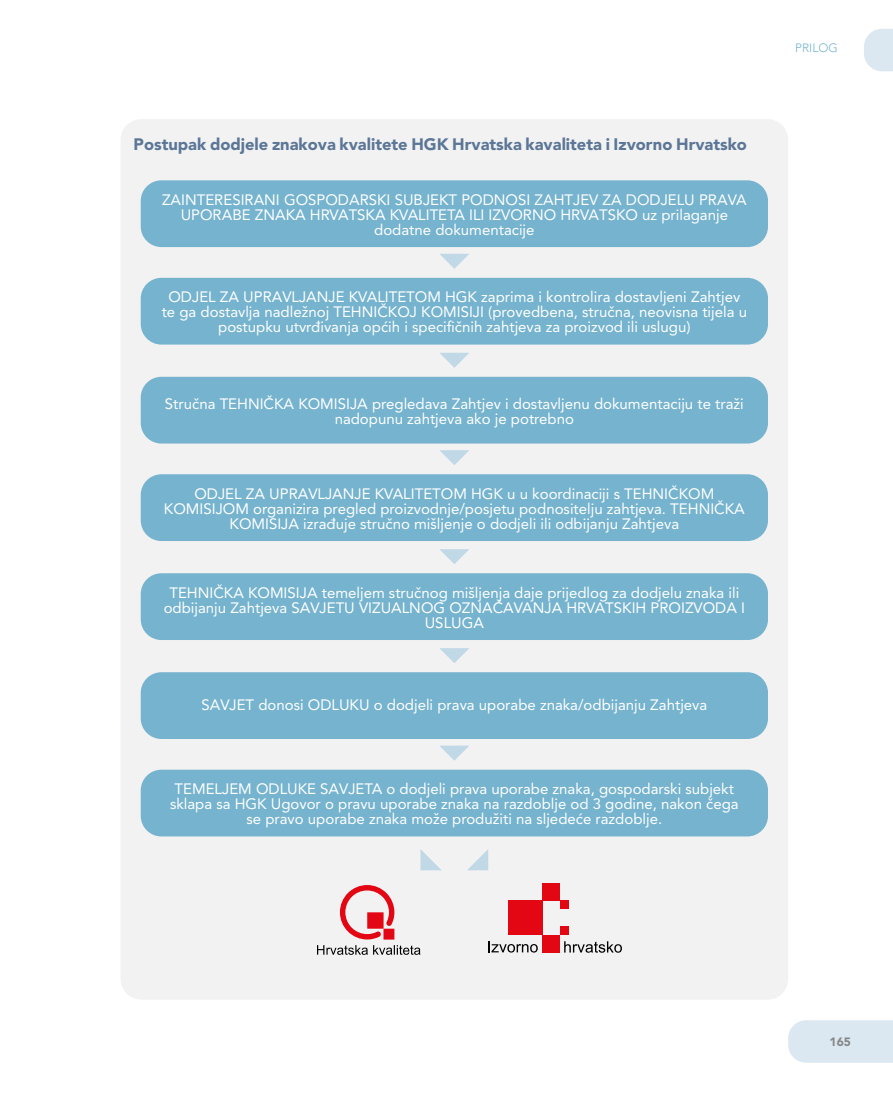
<style>
.page{position:relative;width:893px;height:1106px;background:#fff}
.page>*{position:absolute;margin:0;border:0;box-sizing:border-box;transform-origin:0 0}
.t1{font:900 16.5px "Avenir LT Pro";color:#5b7696}
.t2{font:15px/15px "Avenir LT Pro";color:#fff;text-align:center}
.t3{font:300 12px "Avenir LT Pro";color:#75b3ce}
.t4{font:900 12px "Avenir LT Pro";color:#878787}
</style>
<div class="page">
<div style="left:788px;top:1020px;width:105px;height:42px;background:#dbe8f1"></div>
<svg style="left:864px;top:29px;width:29px;height:42px"></svg>
<div style="left:121px;top:119px;width:667px;height:880px;background:#f2f2f2;border-radius:21px"></div>
<div style="left:141px;top:180px;width:627px;height:67px;background:#75b3ce;border-radius:21px"></div>
<svg style="left:440px;top:254px;width:29px;height:15px"></svg>
<div style="left:141px;top:278px;width:627px;height:66px;background:#75b3ce;border-radius:21px"></div>
<svg style="left:440px;top:353px;width:29px;height:15px"></svg>
<div style="left:141px;top:377px;width:627px;height:66px;background:#75b3ce;border-radius:21px"></div>
<svg style="left:439px;top:450px;width:30px;height:15px"></svg>
<div style="left:141px;top:474px;width:627px;height:67px;background:#75b3ce;border-radius:21px"></div>
<svg style="left:439px;top:549px;width:30px;height:15px"></svg>
<div style="left:141px;top:573px;width:627px;height:67px;background:#75b3ce;border-radius:21px"></div>
<svg style="left:439px;top:648px;width:30px;height:15px"></svg>
<div style="left:141px;top:672px;width:627px;height:67px;background:#75b3ce;border-radius:21px"></div>
<svg style="left:440px;top:745px;width:29px;height:15px"></svg>
<div style="left:141px;top:769px;width:627px;height:67px;background:#75b3ce;border-radius:21px"></div>
<svg style="left:420px;top:849px;width:21px;height:21px"></svg>
<svg style="left:467px;top:849px;width:21px;height:21px"></svg>
<svg style="left:488px;top:941px;width:50px;height:11px"></svg>
<svg style="left:564px;top:941px;width:58px;height:11px"></svg>
<div style="left:508px;top:900px;width:35px;height:35px;background:#e30613"></div>
<div style="left:543px;top:935px;width:17px;height:17px;background:#e30613"></div>
<div style="left:560px;top:926px;width:9px;height:9px;background:#e30613"></div>
<div style="left:543px;top:883px;width:17px;height:17px;background:#e30613"></div>
<div style="left:560px;top:900px;width:9px;height:9px;background:#e30613"></div>
<svg style="left:340px;top:885px;width:54px;height:54px"></svg>
<svg style="left:317px;top:945px;width:103px;height:9px"></svg>
<p class="t1" style="left:134px;top:135px;width:615px">Postupak dodjele znakova kvalitete HGK Hrvatska kavaliteta i Izvorno Hrvatsko</p>
<p class="t2" style="left:162px;top:192px;width:586px">ZAINTERESIRANI GOSPODARSKI SUBJEKT PODNOSI ZAHTJEV ZA DODJELU PRAVA<br>UPORABE ZNAKA HRVATSKA KVALITETA ILI IZVORNO HRVATSKO uz prilaganje dodatne dokumentacije</p>
<p class="t2" style="left:162px;top:289px;width:587px">ODJEL ZA UPRAVLJANJE KVALITETOM HGK zaprima i kontrolira dostavljeni Zahtjev te ga dostavlja nadležnoj TEHNIČKOJ KOMISIJI (provedbena, stručna, neovisna tijela u postupku utvrđivanja općih i specifičnih zahtjeva za proizvod ili uslugu)</p>
<p class="t2" style="left:165px;top:396px;width:580px">Stručna TEHNIČKA KOMISIJA pregledava Zahtjev i dostavljenu dokumentaciju te traži nadopunu zahtjeva ako je potrebno</p>
<p class="t2" style="left:164px;top:486px;width:582px">ODJEL ZA UPRAVLJANJE KVALITETOM HGK u u koordinaciji s TEHNIČKOM<br>KOMISIJOM organizira pregled proizvodnje/posjetu podnositelju zahtjeva. TEHNIČKA<br>KOMISIJA izrađuje stručno mišljenje o dodjeli ili odbijanju Zahtjeva</p>
<p class="t2" style="left:164px;top:585px;width:583px">TEHNIČKA KOMISIJA temeljem stručnog mišljenja daje prijedlog za dodjelu znaka ili odbijanju Zahtjeva SAVJETU VIZUALNOG OZNAČAVANJA HRVATSKIH PROIZVODA I<br>USLUGA</p>
<p class="t2" style="left:201px;top:697px;width:507px">SAVJET donosi ODLUKU o dodjeli prava uporabe znaka/odbijanju Zahtjeva</p>
<p class="t2" style="left:170px;top:781px;width:570px">TEMELJEM ODLUKE SAVJETA o dodjeli prava uporabe znaka, gospodarski subjekt sklapa sa HGK Ugovor o pravu uporabe znaka na razdoblje od 3 godine, nakon čega se pravo uporabe znaka može produžiti na sljedeće razdoblje.</p>
<p class="t3" style="left:795px;top:40px;width:44px">PRILOG</p>
<p class="t4" style="left:830px;top:1034px;width:23px">165</p>
</div>
